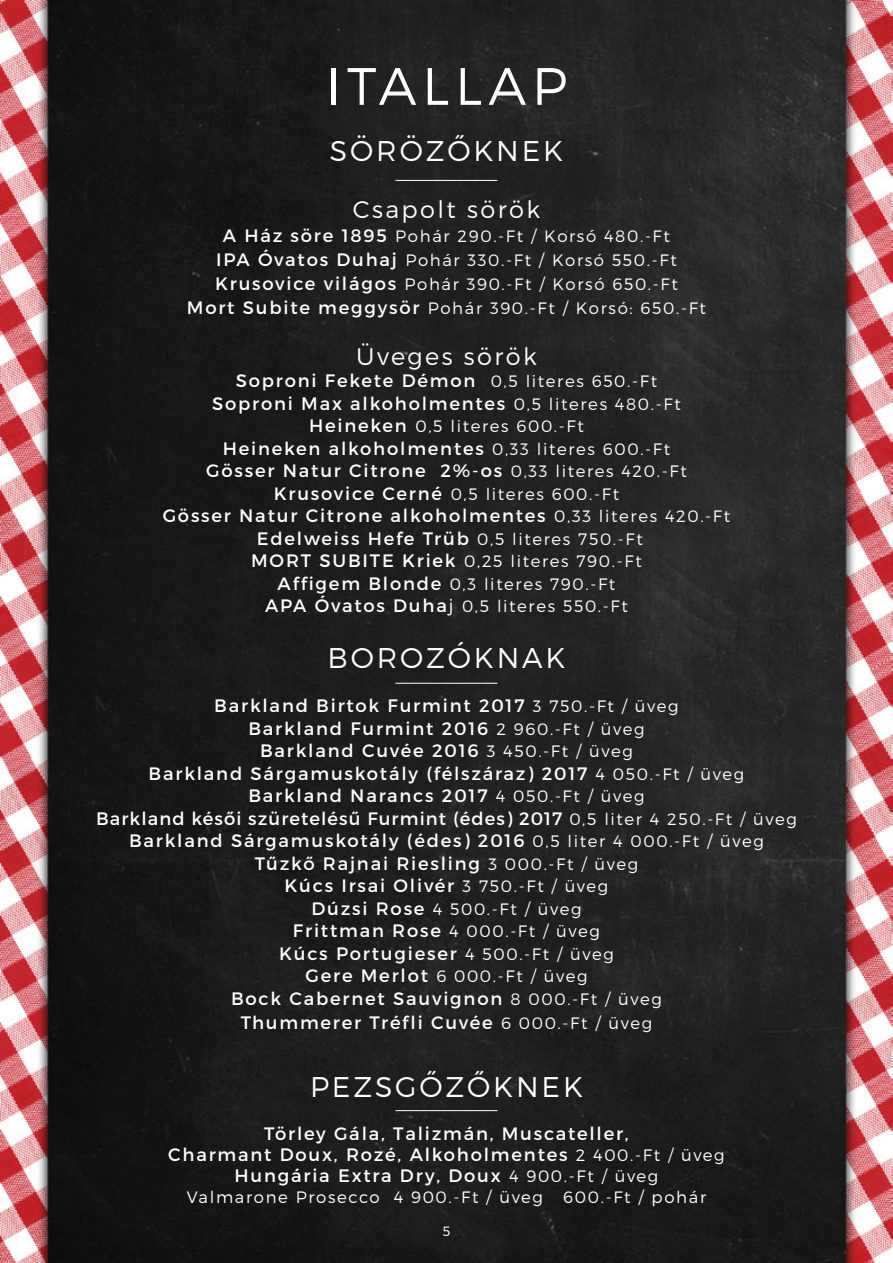
<style>
.page{position:relative;width:893px;height:1263px;background:#fff}
.page>*{position:absolute;margin:0;border:0;box-sizing:border-box;transform-origin:0 0}
.t1{font:300 52.5px "Montserrat";letter-spacing:.11em;color:#fff}
.t2{font:300 28.5px "Montserrat";letter-spacing:.1em;color:#fff}
.t3{font:300 24px "Montserrat";letter-spacing:.1em;color:#fff}
.t4{font:18px/22.5px "Montserrat";letter-spacing:.1em;color:#fff;text-align:center}
.t5{font:300 16.5px/24px "Montserrat";letter-spacing:.1em;color:#fff;text-align:center}
.t6{font:300 13.5px "Montserrat";color:#fff}
.s1{font-weight:400;font-size:18px}
.s2{font-weight:300;font-size:16.5px}
.s3{font-size:18px}
</style>
<div class="page">
<img style="left:0;top:0;width:893px;height:1263px">
<hr style="left:395px;top:180px;width:102px;height:1px;background:#fff">
<hr style="left:395px;top:683px;width:102px;height:1px;background:#fff">
<hr style="left:395px;top:1110px;width:102px;height:1px;background:#fff">
<h1 class="t1" style="left:326px;top:54px;width:243px">ITALLAP</h1>
<h2 class="t2" style="left:330px;top:133px;width:235px">SÖRÖZŐKNEK</h2>
<h3 class="t3" style="left:353px;top:195px;width:189px">Csapolt sörök</h3>
<p class="t5" style="left:187px;top:224px;width:521px"><span class="s1">A Ház söre 1895</span> Pohár 290.-Ft / Korsó 480.-Ft<br><span class="s1">IPA Óvatos Duhaj</span> Pohár 330.-Ft / Korsó 550.-Ft <span class="s1">Krusovice világos</span> Pohár 390.-Ft / Korsó 650.-Ft<br><span class="s1">Mort Subite meggysör</span> Pohár 390.-Ft / Korsó: 650.-Ft</p>
<h3 class="t3" style="left:356px;top:341px;width:182px">Üveges sörök</h3>
<p class="t4" style="left:212px;top:369px;width:470px">Soproni Fekete Démon <span class="s2">0,5 literes 650.-Ft<br></span>Soproni Max alkoholmentes <span class="s2">0,5 literes 480.-Ft</span></p>
<p class="t5" style="left:309px;top:414px;width:276px"><span class="s1">Heineken</span> 0,5 literes 600.-Ft</p>
<p class="t4" style="left:206px;top:437px;width:482px">Heineken alkoholmentes <span class="s2">0,33 literes 600.-Ft<br></span>Gösser Natur Citrone 2%-os <span class="s2">0,33 literes 420.-Ft</span></p>
<p class="t5" style="left:274px;top:481px;width:347px"><span class="s1">Krusovice Cerné</span> 0,5 literes 600.-Ft</p>
<p class="t4" style="left:163px;top:504px;width:569px">Gösser Natur Citrone alkoholmentes <span class="s2">0,33 literes 420.-Ft<br></span>Edelweiss Hefe Trüb <span class="s2">0,5 literes 750.-Ft</span></p>
<p class="t5" style="left:251px;top:550px;width:392px;line-height:22.5px"><span class="s1">MORT SUBITE Kriek</span> 0,25 literes 790.-Ft<br><span class="s1">Affigem Blonde</span> 0,3 literes 790.-Ft<br><span class="s1">APA Óvatos Duha</span><span class="s3">j</span> 0,5 literes 550.-Ft</p>
<h2 class="t2" style="left:327px;top:640px;width:239px">BOROZÓKNAK</h2>
<p class="t4" style="left:96px;top:694px;width:702px">Barkland Birtok Furmint 2017 <span class="s2">3 750.-Ft / üveg<br></span>Barkland Furmint 2016 <span class="s2">2 960.-Ft / üveg<br></span>Barkland Cuvée 2016 <span class="s2">3 450.-Ft / üveg<br></span>Barkland Sárgamuskotály (félszáraz) 2017 <span class="s2">4 050.-Ft / üveg<br></span>Barkland Narancs 2017 <span class="s2">4 050.-Ft / üveg<br></span>Barkland késői szüretelésű Furmint (édes) 2017 <span class="s2">0,5 liter 4 250.-Ft / üveg </span>Barkland Sárgamuskotály (édes) 2016 <span class="s2">0,5 liter 4 000.-Ft / üveg<br></span>Tűzkő Rajnai Riesling <span class="s2">3 000.-Ft / üveg<br></span>Kúcs Irsai Olivér <span class="s2">3 750.-Ft / üveg</span></p>
<p class="t5" style="left:293px;top:897px;width:308px;line-height:22.5px"><span class="s1">Dúzsi Rose</span> 4 500.-Ft / üveg<br><span class="s1">Frittman Rose</span> 4 000.-Ft / üveg</p>
<p class="t4" style="left:279px;top:942px;width:336px">Kúcs Portugieser <span class="s2">4 500.-Ft / üveg</span></p>
<p class="t5" style="left:305px;top:964px;width:284px"><span class="s1">Gere Merlot</span> 6 000.-Ft / üveg</p>
<p class="t4" style="left:231px;top:986px;width:432px;line-height:24px">Bock Cabernet Sauvignon <span class="s2">8 000.-Ft / üveg<br></span>Thummerer Tréfli Cuvée <span class="s2">6 000.-Ft / üveg</span></p>
<h2 class="t2" style="left:310px;top:1069px;width:274px">PEZSGŐZŐKNEK</h2>
<p class="t4" style="left:168px;top:1123px;width:558px;line-height:21px">Törley Gála, Talizmán, Muscateller,<br>Charmant Doux, Rozé, Alkoholmentes <span class="s2">2 400.-Ft / üveg<br></span>Hungária Extra Dry, Doux <span class="s2">4 900.-Ft / üveg</span></p>
<p class="t5" style="left:187px;top:1184px;width:521px">Valmarone Prosecco 4 900.-Ft / üveg 600.-Ft / pohár</p>
<p class="t6" style="left:443px;top:1223px;width:9px">5</p>
</div>
